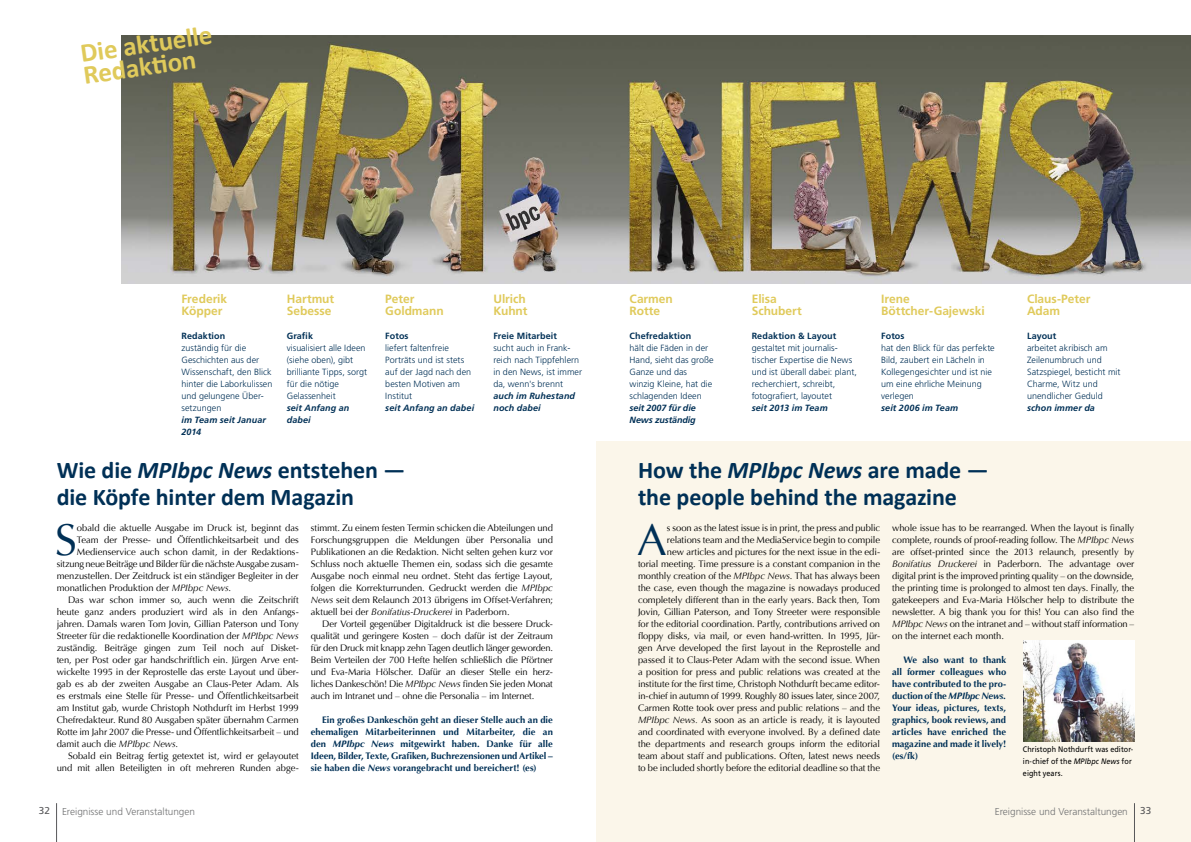
<style>
.page{position:relative;width:1191px;height:842px;background:#fff}
.page>*{position:absolute;margin:0;border:0;box-sizing:border-box;transform-origin:0 0}
.t1{font:44.4px "Optima";color:#003056}
.t2{font:700 27px/22px "Calibri";color:#e0ca5b}
.t3{font:700 24px/27px "Calibri";letter-spacing:-.005em;color:#003056}
.t4{font:700 12px/12px "Frutiger";color:#e0ca5b}
.t5{font:300 10px "Frutiger";letter-spacing:-.005em;color:#707172}
.t6{font:9.4px/12px "Optima";letter-spacing:-.005em;color:#000;text-align:justify}
.t7{font:700 9.4px/12px "Optima";letter-spacing:.005em;color:#003056;text-align:justify}
.t8{font:9.4px "Optima";letter-spacing:-.03em;color:#000}
.t9{font:300 9px/12px "Frutiger";letter-spacing:.005em;color:#003056}
.t10{font:italic 700 9px/12px "Frutiger";letter-spacing:.005em;color:#003056}
.t11{font:700 9px "Frutiger";letter-spacing:.01em;color:#003056}
.t12{font:8px/12px "Frutiger";letter-spacing:.01em;color:#000;scale:.9 1}
.s1{font-style:italic}
.s2{font-family:"Frutiger LT Std";font-style:italic}
.s3{font-weight:400;color:#58585a}
</style>
<div class="page">
<div style="left:596px;top:441px;width:595px;height:401px;background:#fbf6ea"></div>
<hr style="left:1134px;top:803px;width:1px;height:39px;background:#58585a">
<hr style="left:56px;top:803px;width:1px;height:39px;background:#58585a">
<img style="left:1023px;top:640px;width:111px;height:101px">
<img style="left:122px;top:35px;width:1069px;height:248px">
<h2 class="t2" style="left:79px;top:42px;width:134px;rotate:-8deg">Die aktuelle<br>Redakti on</h2>
<p class="t4" style="left:181px;top:293px;width:47px">Frederik<br>Köpper</p>
<p class="t11" style="left:181px;top:331px;width:45px">Redaktion</p>
<p class="t9" style="left:181px;top:342px;width:92px">zuständig für die<br>Geschichten aus der<br>Wissenschaft, den Blick hinter die Laborkulissen und gelungene Über&shy;setzungen</p>
<p class="t10" style="left:181px;top:414px;width:86px">im Team seit Januar<br>2014</p>
<p class="t4" style="left:287px;top:293px;width:49px">Hartmut<br>Sebesse</p>
<p class="t11" style="left:287px;top:331px;width:28px">Grafik</p>
<p class="t9" style="left:287px;top:342px;width:82px">visualisiert alle Ideen (siehe oben), gibt brilliante Tipps, sorgt für die nötige<br>Gelassenheit</p>
<p class="t10" style="left:287px;top:402px;width:64px">seit Anfang an dabei</p>
<p class="t4" style="left:385px;top:293px;width:60px">Peter<br>Goldmann</p>
<p class="t11" style="left:385px;top:331px;width:25px">Fotos</p>
<p class="t9" style="left:385px;top:342px;width:87px">liefert faltenfreie<br>Porträts und ist stets auf der Jagd nach den besten Motiven am<br>Institut</p>
<p class="t10" style="left:385px;top:402px;width:90px">seit Anfang an dabei</p>
<p class="t4" style="left:493px;top:293px;width:36px">Ulrich<br>Kuhnt</p>
<p class="t11" style="left:493px;top:331px;width:65px">Freie Mitarbeit</p>
<p class="t9" style="left:493px;top:342px;width:90px">sucht auch in Frank&shy;reich nach Tippfehlern in den News, ist immer da, wenn's brennt</p>
<p class="t10" style="left:493px;top:390px;width:83px">auch im Ruhestand noch dabei</p>
<p class="t4" style="left:629px;top:293px;width:45px">Carmen<br>Rotte</p>
<p class="t11" style="left:629px;top:331px;width:63px">Chefredaktion</p>
<p class="t9" style="left:629px;top:342px;width:86px">hält die Fäden in der<br>Hand, sieht das große<br>Ganze und das winzig Kleine, hat die schlagenden Ideen</p>
<p class="t10" style="left:629px;top:402px;width:68px">seit 2007 für die<br>News zuständig</p>
<p class="t4" style="left:751px;top:293px;width:52px">Elisa<br>Schubert</p>
<p class="t11" style="left:751px;top:331px;width:86px">Redaktion &amp; Layout</p>
<p class="t9" style="left:751px;top:342px;width:107px">gestaltet mit journalis&shy;tischer Expertise die News und ist überall dabei: plant, recherchiert, schreibt, fotografiert, layoutet</p>
<p class="t10" style="left:751px;top:402px;width:77px">seit 2013 im Team</p>
<p class="t4" style="left:881px;top:293px;width:105px">Irene<br>Böttcher-Gajewski</p>
<p class="t11" style="left:881px;top:331px;width:25px">Fotos</p>
<p class="t9" style="left:881px;top:342px;width:115px">hat den Blick für das perfekte<br>Bild, zaubert ein Lächeln in<br>Kollegengesichter und ist nie um eine ehrliche Meinung verlegen</p>
<p class="t10" style="left:881px;top:402px;width:78px">seit 2006 im Team</p>
<h3 class="t3" style="left:57px;top:456px;width:350px">Wie die <span class="s1">MPIbpc News</span> entstehen — die Köpfe hinter dem Magazin</h3>
<h3 class="t3" style="left:638px;top:456px;width:352px">How the <span class="s1">MPIbpc News</span> are made — the people behind the magazine</h3>
<p class="t4" style="left:1027px;top:293px;width:65px">Claus-Peter<br>Adam</p>
<p class="t11" style="left:1027px;top:331px;width:31px">Layout</p>
<p class="t9" style="left:1027px;top:342px;width:95px">arbeitet akribisch am<br>Zeilenumbruch und<br>Satzspiegel, besticht mit<br>Charme, Witz und unendlicher Geduld</p>
<p class="t10" style="left:1027px;top:402px;width:69px">schon immer da</p>
<h1 class="t1" style="left:55px;top:514px;width:24px">S</h1>
<p class="t6" style="left:77px;top:522px;width:223px">obald die aktuelle Ausgabe im Druck ist, beginnt das</p>
<p class="t6" style="left:77px;top:534px;width:223px">Team der Presse- und Öffentlichkeitsarbeit und des</p>
<p class="t6" style="left:77px;top:546px;width:223px">Medienservice auch schon damit, in der Redaktions-</p>
<p class="t8" style="left:57px;top:558px;width:243px">sitzung neue Beiträge und Bilder für die nächste Ausgabe zusam-</p>
<p class="t6" style="left:57px;top:570px;width:243px">menzustellen. Der Zeitdruck ist ein ständiger Begleiter in der</p>
<p class="t6" style="left:57px;top:582px;width:176px">monatlichen Produktion der <span class="s1">MPIbpc News</span>.</p>
<p class="t6" style="left:68px;top:594px;width:232px">Das war schon immer so, auch wenn die Zeitschrift</p>
<p class="t6" style="left:57px;top:606px;width:244px">heute ganz anders produziert wird als in den Anfangs-</p>
<p class="t6" style="left:57px;top:618px;width:243px">jahren. Damals waren Tom Jovin, Gillian Paterson und Tony</p>
<p class="t6" style="left:57px;top:630px;width:244px">Streeter für die redaktionelle Koordination der <span class="s1">MPIbpc News</span></p>
<p class="t6" style="left:57px;top:642px;width:244px">zuständig. Beiträge gingen zum Teil noch auf Disket-</p>
<p class="t6" style="left:57px;top:654px;width:243px">ten, per Post oder gar handschriftlich ein. Jürgen Arve ent-</p>
<p class="t6" style="left:57px;top:666px;width:244px">wickelte 1995 in der Reprostelle das erste Layout und über-</p>
<p class="t6" style="left:57px;top:678px;width:244px">gab es ab der zweiten Ausgabe an Claus-Peter Adam. Als</p>
<p class="t6" style="left:57px;top:690px;width:243px">es erstmals eine Stelle für Presse- und Öffentlichkeitsarbeit</p>
<p class="t6" style="left:57px;top:702px;width:244px">am Institut gab, wurde Christoph Nothdurft im Herbst 1999</p>
<p class="t6" style="left:57px;top:714px;width:244px">Chefredakteur. Rund 80 Ausgaben später übernahm Carmen</p>
<p class="t6" style="left:57px;top:726px;width:244px">Rotte im Jahr 2007 die Presse- und Öffentlichkeitsarbeit – und</p>
<p class="t6" style="left:57px;top:738px;width:123px">damit auch die <span class="s1">MPIbpc News</span>.</p>
<p class="t6" style="left:68px;top:750px;width:232px">Sobald ein Beitrag fertig getextet ist, wird er gelayoutet</p>
<p class="t6" style="left:57px;top:762px;width:244px">und mit allen Beteiligten in oft mehreren Runden abge-</p>
<p class="t6" style="left:311px;top:522px;width:244px">stimmt. Zu einem festen Termin schicken die Abteilungen und Forschungsgruppen die Meldungen über Personalia und Publikationen an die Redaktion. Nicht selten gehen kurz vor Schluss noch aktuelle Themen ein, sodass sich die gesamte Ausgabe noch einmal neu ordnet. Steht das fertige Layout, folgen die Korrekturrunden. Gedruckt werden die <span class="s1">MPIbpc News</span> seit dem Relaunch 2013 übrigens im Offset-Verfahren; aktuell bei der <span class="s1">Bonifatius-Druckerei</span> in Paderborn.</p>
<p class="t6" style="left:311px;top:618px;width:244px;text-indent:11px">Der Vorteil gegenüber Digitaldruck ist die bessere Druck&shy;qualität und geringere Kosten – doch dafür ist der Zeitraum für den Druck mit knapp zehn Tagen deutlich länger geworden.<br>Beim Verteilen der 700 Hefte helfen schließlich die Pförtner und Eva-Maria Hölscher. Dafür an dieser Stelle ein herz&shy;liches Dankeschön! Die <span class="s1">MPIbpc News</span> finden Sie jeden Monat auch im Intranet und – ohne die Personalia – im Internet.</p>
<p class="t7" style="left:311px;top:714px;width:244px;text-indent:11px">Ein großes Dankeschön geht an dieser Stelle auch an die ehemaligen Mitarbeiterinnen und Mitarbeiter, die an den <span class="s1">MPIbpc News</span> mitgewirkt haben. Danke für alle Ideen, Bilder, Texte, Grafiken, Buchrezensionen und Artikel – sie haben die <span class="s1">News</span> vorangebracht und bereichert! (es)</p>
<p class="t6" style="left:638px;top:522px;width:244px;text-align:right">s soon as the latest issue is in print, the press and public relations team and the MediaService begin to compile<br>new articles and pictures for the next issue in the edi-<br>torial meeting. Time pressure is a constant companion in the monthly creation of the <span class="s1">MPIbpc News</span>. That has always been the case, even though the magazine is nowadays produced completely different than in the early years. Back then, Tom Jovin, Gillian Paterson, and Tony Streeter were responsible for the editorial coordination. Partly, contributions arrived on floppy disks, via mail, or even hand-written. In 1995, Jür&shy;gen Arve developed the first layout in the Reprostelle and passed it to Claus-Peter Adam with the second issue. When a position for press and public relations was created at the institute for the first time, Christoph Nothdurft became editor&shy;in-chief in autumn of 1999. Roughly 80 issues later, since 2007, Carmen Rotte took over press and public relations – and the <span class="s1">MPIbpc News.</span> As soon as an article is ready, it is layouted and coordinated with everyone involved. By a defined date the departments and research groups inform the editorial team about staff and publications. Often, latest news needs to be included shortly before the editorial deadline so that the</p>
<p class="t6" style="left:892px;top:522px;width:244px">whole issue has to be rearranged. When the layout is finally complete, rounds of proof-reading follow. The <span class="s1">MPIbpc News </span>are offset-printed since the 2013 relaunch, presently by <span class="s1">Bonifatius Druckerei</span> in Paderborn. The advantage over digital print is the improved printing quality – on the downside, the printing time is prolonged to almost ten days. Finally, the gatekeepers and Eva-Maria Hölscher help to distribute the newsletter. A big thank you for this! You can also find the <span class="s1">MPIbpc News</span> on the intranet and – without staff information – on the internet each month.</p>
<h1 class="t1" style="left:637px;top:514px;width:31px">A</h1>
<p class="t7" style="left:892px;top:654px;width:116px;text-indent:11px">We also want to thank all former colleagues who have contributed to the pro&shy;duction of the <span class="s1">MPIbpc News.<br></span>Your ideas, pictures, texts, graphics, book reviews, and articles have enriched the magazine and made it lively! (es/fk)</p>
<p class="t12" style="left:1023px;top:743px;width:124px">Christoph Nothdurft was editor&shy;in-chief of the <span class="s2">MPIbpc News</span> for eight years.</p>
<p class="t5" style="left:39px;top:805px;width:158px"><span class="s3">32</span> Ereignisse und Veranstaltungen</p>
<p class="t5" style="left:994px;top:805px;width:158px">Ereignisse und Veranstaltungen <span class="s3">33</span></p>
</div>
